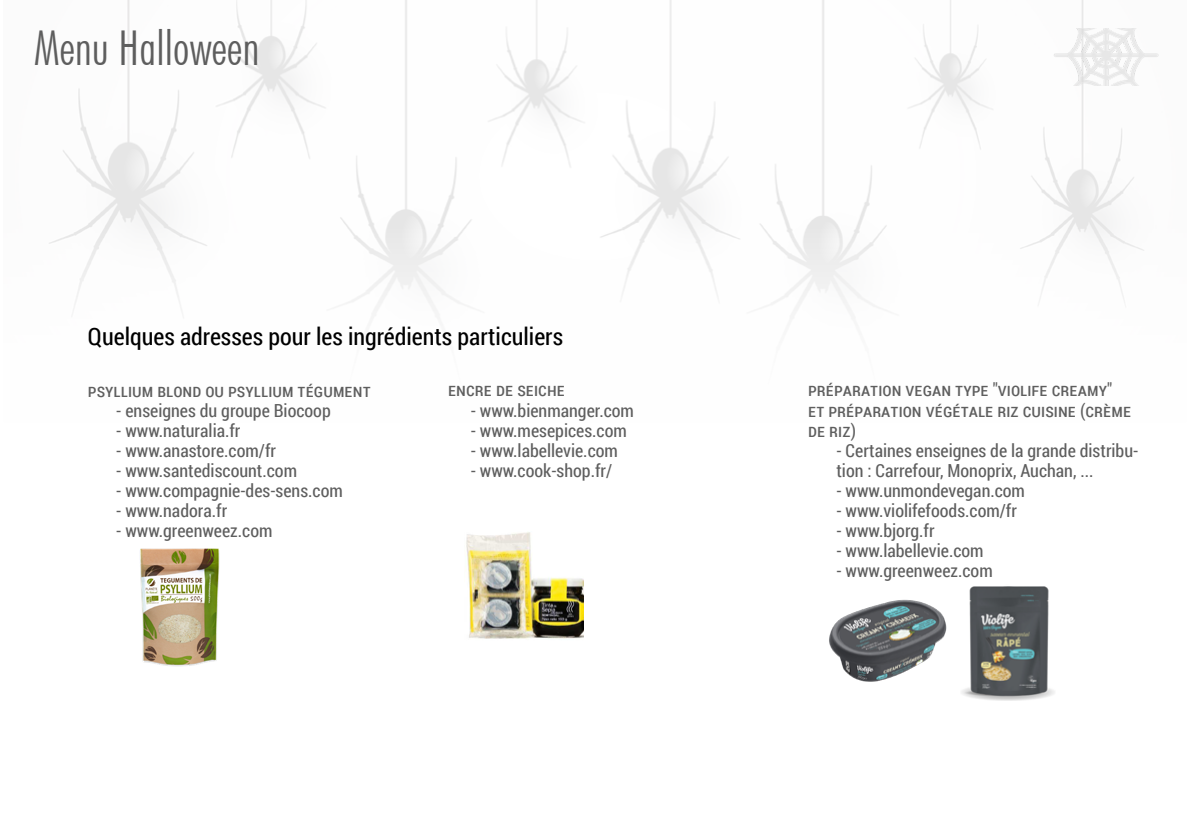
<style>
.page{position:relative;width:1191px;height:840px;background:#fff}
.page>*{position:absolute;margin:0;border:0;box-sizing:border-box;transform-origin:0 0}
.t1{font:300 condensed 48px "Futura BT";color:#5e5e5e}
.t2{font:24px "Roboto Condensed";color:#000}
.t3{font:18px/20px "Roboto Condensed";color:#5e5e5e}
</style>
<div class="page">
<img style="left:49px;top:0;width:1095px;height:311px">
<img style="left:1050px;top:28px;width:109px;height:57px">
<img style="left:140px;top:548px;width:80px;height:118px">
<img style="left:466px;top:532px;width:118px;height:107px">
<img style="left:829px;top:599px;width:118px;height:83px">
<img style="left:961px;top:586px;width:94px;height:114px">
<h1 class="t1" style="left:34px;top:19px;width:227px">Menu Halloween</h1>
<h2 class="t2" style="left:88px;top:319px;width:477px">Quelques adresses pour les ingrédients particuliers</h2>
<p class="t3" style="left:88px;top:379px;width:284px">psyllium blond ou psyllium tégument</p>
<p class="t3" style="left:116px;top:399px;width:216px">- enseignes du groupe Biocoop</p>
<p class="t3" style="left:116px;top:419px;width:126px">- www.naturalia.fr</p>
<p class="t3" style="left:116px;top:439px;width:161px">- www.anastore.com/fr</p>
<p class="t3" style="left:116px;top:459px;width:182px">- www.santediscount.com</p>
<p class="t3" style="left:116px;top:479px;width:228px">- www.compagnie-des-sens.com</p>
<p class="t3" style="left:116px;top:499px;width:112px">- www.nadora.fr</p>
<p class="t3" style="left:116px;top:519px;width:158px">- www.greenweez.com</p>
<p class="t3" style="left:448px;top:379px;width:119px">Encre de seiche</p>
<p class="t3" style="left:471px;top:399px;width:165px">- www.bienmanger.com</p>
<p class="t3" style="left:471px;top:419px;width:158px">- www.mesepices.com</p>
<p class="t3" style="left:471px;top:439px;width:149px">- www.labellevie.com</p>
<p class="t3" style="left:471px;top:459px;width:143px">- www.cook-shop.fr/</p>
<p class="t3" style="left:808px;top:379px;width:325px">Préparation vegan type "violife creamy" et préparation végétale riz cuisine (crème de riz)</p>
<p class="t3" style="left:836px;top:439px;width:303px">- Certaines enseignes de la grande distribu&shy;tion : Carrefour, Monoprix, Auchan, ...</p>
<p class="t3" style="left:836px;top:479px;width:190px">- www.unmondevegan.com</p>
<p class="t3" style="left:836px;top:499px;width:182px">- www.violifefoods.com/fr</p>
<p class="t3" style="left:836px;top:519px;width:100px">- www.bjorg.fr</p>
<p class="t3" style="left:836px;top:539px;width:149px">- www.labellevie.com</p>
<p class="t3" style="left:836px;top:559px;width:158px">- www.greenweez.com</p>
</div>
